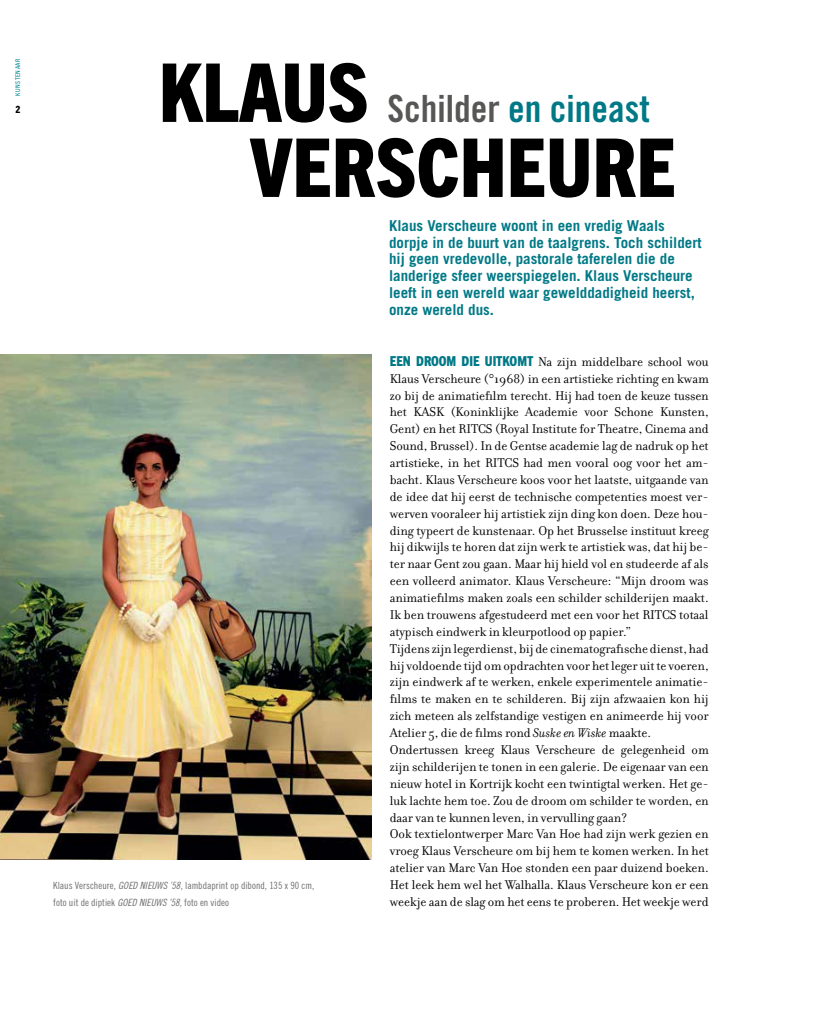
<style>
.page{position:relative;width:815px;height:1028px;background:#fff}
.page>*{position:absolute;margin:0;border:0;box-sizing:border-box;transform-origin:0 0}
.t1{font:800 condensed 81.25px/75px "Trade Gothic Next LT Pro";color:#000}
.t2{font:37.5px "Trade Gothic LT Std Bd Cn 20";color:#007986}
.t3{font:700 15px/16.9px "Trade Gothic LT Std";color:#007986}
.t4{font:13.75px/16.9px "Filosofia OT";letter-spacing:-.005em;color:#000}
.t5{font:10px/16.9px "Trade Gothic LT Std Cn 18";letter-spacing:.005em;color:#706f6f}
.t6{font:800 condensed 10px "Trade Gothic Next LT Pro";color:#000}
.t7{font:condensed 6.5px "Trade Gothic Next LT Pro";letter-spacing:.08em;color:#008690}
.s1{color:#575756}
.s2{font-family:"Trade Gothic LT Std Cn 18 Obl"}
.s3{font-family:"Trade Gothic Next LT Pro";font-weight:800;font-stretch:condensed;color:#007986}
.s4{font-style:italic}
</style>
<div class="page">
<img style="left:0;top:354px;width:372px;height:505px">
<p class="t7" style="left:13px;top:96px;width:39px;rotate:-90deg">kunstenaar</p>
<p class="t6" style="left:15px;top:102px;width:6px">2</p>
<h1 class="t1" style="left:250px;top:50px;width:427px;text-indent:-91px">KLAUS<br>VERSCHEURE</h1>
<h2 class="t2" style="left:388px;top:86px;width:264px"><span class="s1">Schilder</span> en cineast</h2>
<p class="t5" style="left:53px;top:877px;width:263px">Klaus Verscheure, <span class="s2">GOED NIEUWS ’58</span>, lambdaprint op dibond, 135 x 90 cm, foto uit de diptiek <span class="s2">GOED NIEUWS ’58,</span> foto en video</p>
<p class="t3" style="left:389px;top:217px;width:314px">Klaus Verscheure woont in een vredig Waals dorpje in de buurt van de taalgrens. Toch schildert hij geen vredevolle, pastorale taferelen die de landerige sfeer weerspiegelen. Klaus Verscheure leeft in een wereld waar gewelddadigheid heerst, onze wereld dus.</p>
<p class="t4" style="left:390px;top:353px;width:320px"><span class="s3">EEN DROOM DIE UITKOMT</span> Na zijn middelbare school wou Klaus Verscheure (°1968) in een artistieke richting en kwam zo bij de animatiefilm terecht. Hij had toen de keuze tussen het KASK (Koninklijke Academie voor Schone Kunsten, Gent) en het RITCS (Royal Institute for Theatre, Cinema and Sound, Brussel). In de Gentse academie lag de nadruk op het artistieke, in het RITCS had men vooral oog voor het am&shy;bacht. Klaus Verscheure koos voor het laatste, uitgaande van de idee dat hij eerst de technische competenties moest ver&shy;werven vooraleer hij artistiek zijn ding kon doen. Deze hou&shy;ding typeert de kunstenaar. Op het Brusselse instituut kreeg hij dikwijls te horen dat zijn werk te artistiek was, dat hij be&shy;ter naar Gent zou gaan. Maar hij hield vol en studeerde af als een volleerd animator. Klaus Verscheure: “Mijn droom was animatiefilms maken zoals een schilder schilderijen maakt.<br>Ik ben trouwens afgestudeerd met een voor het RITCS totaal atypisch eindwerk in kleurpotlood op papier.”<br>Tijdens zijn legerdienst, bij de cinematografische dienst, had hij voldoende tijd om opdrachten voor het leger uit te voeren, zijn eindwerk af te werken, enkele experimentele animatie&shy;films te maken en te schilderen. Bij zijn afzwaaien kon hij zich meteen als zelfstandige vestigen en animeerde hij voor Atelier 5, die de films rond <span class="s4">Suske en Wiske</span> maakte.<br>Ondertussen kreeg Klaus Verscheure de gelegenheid om zijn schilderijen te tonen in een galerie. De eigenaar van een nieuw hotel in Kortrijk kocht een twintigtal werken. Het ge&shy;luk lachte hem toe. Zou de droom om schilder te worden, en daar van te kunnen leven, in vervulling gaan?<br>Ook textielontwerper Marc Van Hoe had zijn werk gezien en vroeg Klaus Verscheure om bij hem te komen werken. In het atelier van Marc Van Hoe stonden een paar duizend boeken.<br>Het leek hem wel het Walhalla. Klaus Verscheure kon er een weekje aan de slag om het eens te proberen. Het weekje werd</p>
</div>
